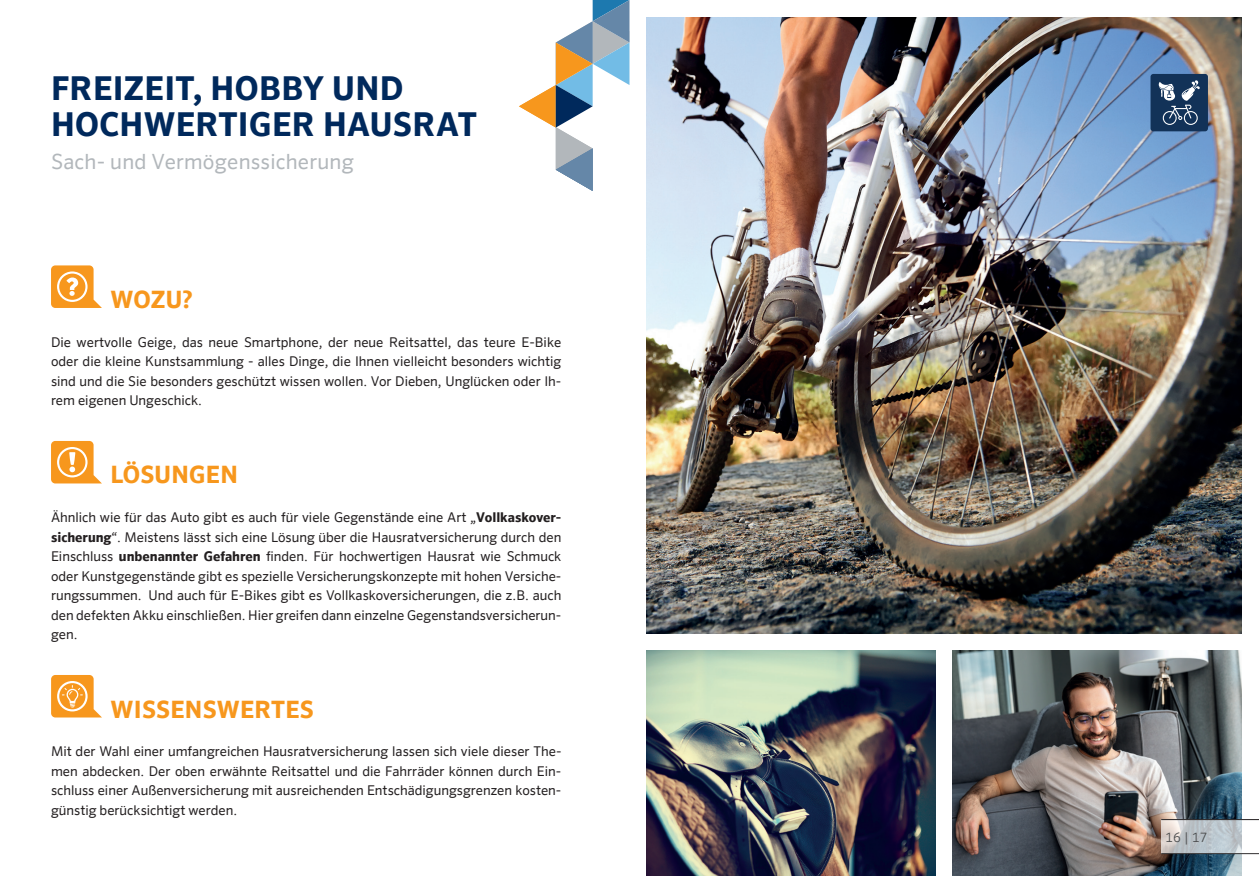
<style>
.page{position:relative;width:1259px;height:893px;background:#fff}
.page>*{position:absolute;margin:0;border:0;box-sizing:border-box;transform-origin:0 0}
.t1{font:700 33px/36px "Sero Offc Pro";letter-spacing:.01em;color:#00295c}
.t2{font:700 24px "Sero Offc Pro";letter-spacing:.01em;color:#f7971d}
.t3{font:21px "Sero Offc Pro";letter-spacing:.01em;color:#b2b7bb}
.t4{font:13.5px/19.5px "Sero Offc Pro";color:#231f20;text-align:justify}
.t5{font:300 13.5px "Sero Offc Pro";color:#4b4c4d}
.s1{font-weight:700}
</style>
<div class="page">
<img style="left:952px;top:651px;width:290px;height:225px">
<img style="left:646px;top:651px;width:289px;height:225px">
<img style="left:646px;top:17px;width:596px;height:617px">
<div style="left:1150px;top:74px;width:58px;height:57px;background:#123258;border-radius:3px"></div>
<svg style="left:1158px;top:80px;width:42px;height:45px"></svg>
<svg style="left:51px;top:441px;width:51px;height:42px"></svg>
<svg style="left:51px;top:675px;width:51px;height:42px"></svg>
<svg style="left:519px;top:0;width:110px;height:191px"></svg>
<svg style="left:51px;top:265px;width:51px;height:43px"></svg>
<svg style="left:1161px;top:820px;width:98px;height:33px"></svg>
<hr style="left:1161px;top:853px;width:98px;height:1px;background:#312f30">
<hr style="left:1161px;top:819px;width:98px;height:1px;background:#231f20">
<h1 class="t1" style="left:51px;top:70px;width:427px">FREIZEIT, HOBBY UND<br>HOCHWERTIGER HAUSRAT</h1>
<h3 class="t3" style="left:51px;top:149px;width:304px">Sach- und Vermögenssicherung</h3>
<h2 class="t2" style="left:111px;top:285px;width:84px">WOZU?</h2>
<p class="t4" style="left:51px;top:332px;width:512px">Die wertvolle Geige, das neue Smartphone, der neue Reitsattel, das teure E-Bike oder die kleine Kunstsammlung - alles Dinge, die Ihnen vielleicht besonders wichtig sind und die Sie besonders geschützt wissen wollen. Vor Dieben, Unglücken oder Ih&shy;rem eigenen Ungeschick.</p>
<h2 class="t2" style="left:111px;top:460px;width:129px">LÖSUNGEN</h2>
<p class="t4" style="left:51px;top:508px;width:512px">Ähnlich wie für das Auto gibt es auch für viele Gegenstände eine Art „<span class="s1">Vollkaskover&shy;sicherung</span>“. Meistens lässt sich eine Lösung über die Hausratversicherung durch den Einschluss <span class="s1">unbenannter Gefahren</span> finden. Für hochwertigen Hausrat wie Schmuck oder Kunstgegenstände gibt es spezielle Versicherungskonzepte mit hohen Versiche&shy;rungssummen. Und auch für E-Bikes gibt es Vollkaskoversicherungen, die z.B. auch den defekten Akku einschließen. Hier greifen dann einzelne Gegenstandsversicherun&shy;gen.</p>
<h2 class="t2" style="left:111px;top:694px;width:205px">WISSENSWERTES</h2>
<p class="t4" style="left:51px;top:742px;width:512px">Mit der Wahl einer umfangreichen Hausratversicherung lassen sich viele dieser The&shy;men abdecken. Der oben erwähnte Reitsattel und die Fahrräder können durch Ein&shy;schluss einer Außenversicherung mit ausreichenden Entschädigungsgrenzen kosten&shy;günstig berücksichtigt werden.</p>
<p class="t5" style="left:1165px;top:829px;width:44px">16 | 17</p>
</div>
